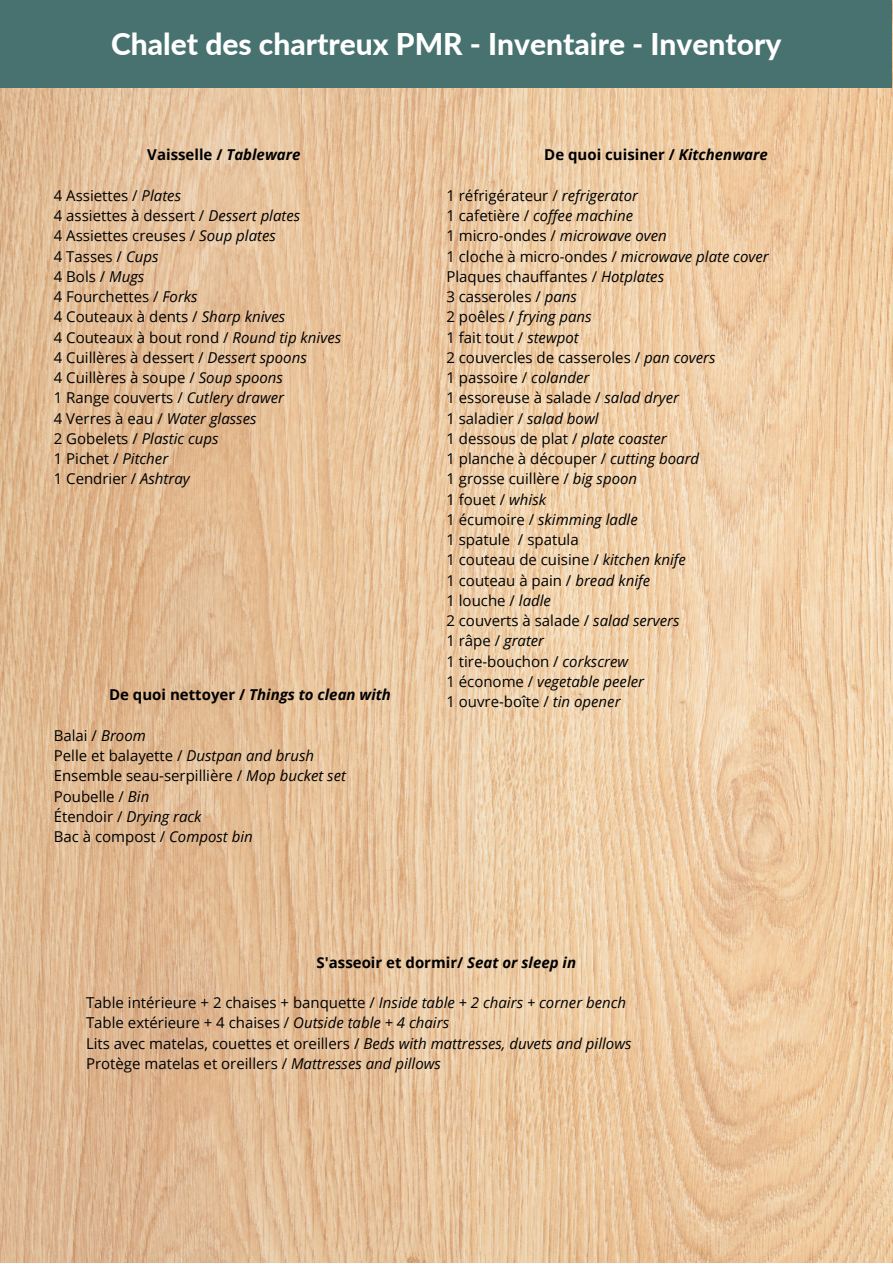
<style>
.page{position:relative;width:893px;height:1264px;background:#fff}
.page>*{position:absolute;margin:0;border:0;box-sizing:border-box;transform-origin:0 0}
.t1{font:800 30px "Lato";color:#fff}
.t2{font:15px/20.2px "Open Sans";color:#000}
.t3{font:700 15px "Open Sans";color:#000}
.t4{font:italic 700 15px "Open Sans";color:#000}
.s1{font-style:italic}
.s2{font-style:normal}
</style>
<div class="page">
<img style="left:0;top:0;width:892px;height:1262px">
<div style="left:0;top:0;width:891px;height:88px;background:#48726f"></div>
<h1 class="t1" style="left:111px;top:25px;width:671px">Chalet des chartreux PMR - Inventaire - Inventory</h1>
<p class="t3" style="left:147px;top:144px;width:154px">Vaisselle / <span class="s1">Tableware</span></p>
<p class="t2" style="left:54px;top:185px;width:289px">4 Assiettes / <span class="s1">Plates<br></span>4 assiettes à dessert / <span class="s1">Dessert plates<br></span>4 Assiettes creuses / <span class="s1">Soup plates<br></span>4 Tasses / <span class="s1">Cups<br></span>4 Bols / <span class="s1">Mugs<br></span>4 Fourchettes / <span class="s1">Forks<br></span>4 Couteaux à dents / <span class="s1">Sharp knives<br></span>4 Couteaux à bout rond / <span class="s1">Round tip knives<br></span>4 Cuillères à dessert / <span class="s1">Dessert spoons<br></span>4 Cuillères à soupe / <span class="s1">Soup spoons<br></span>1 Range couverts / <span class="s1">Cutlery drawer<br></span>4 Verres à eau / <span class="s1">Water glasses<br></span>2 Gobelets / <span class="s1">Plastic cups<br></span>1 Pichet / <span class="s1">Pitcher<br></span>1 Cendrier / <span class="s1">Ashtray</span></p>
<p class="t4" style="left:109px;top:684px;width:283px"><span class="s2">De quoi nettoyer /</span> Things to clean with</p>
<p class="t2" style="left:54px;top:725px;width:294px">Balai / <span class="s1">Broom<br></span>Pelle et balayette / <span class="s1">Dustpan and brush<br></span>Ensemble seau-serpillière / <span class="s1">Mop bucket set<br></span>Poubelle / <span class="s1">Bin<br></span>Étendoir / <span class="s1">Drying rack<br></span>Bac à compost / <span class="s1">Compost bin</span></p>
<p class="t3" style="left:544px;top:144px;width:225px">De quoi cuisiner / <span class="s1">Kitchenware</span></p>
<p class="t2" style="left:446px;top:185px;width:324px">1 réfrigérateur / <span class="s1">refrigerator<br></span>1 cafetière / <span class="s1">coffee machine<br></span>1 micro-ondes / <span class="s1">microwave oven<br></span>1 cloche à micro-ondes / <span class="s1">microwave plate cover<br></span>Plaques chauffantes / <span class="s1">Hotplates<br></span>3 casseroles / <span class="s1">pans<br></span>2 poêles / <span class="s1">frying pans<br></span>1 fait tout / <span class="s1">stewpot<br></span>2 couvercles de casseroles / <span class="s1">pan covers<br></span>1 passoire / <span class="s1">colander<br></span>1 essoreuse à salade / <span class="s1">salad dryer<br></span>1 saladier / <span class="s1">salad bowl<br></span>1 dessous de plat / <span class="s1">plate coaster<br></span>1 planche à découper / <span class="s1">cutting board<br></span>1 grosse cuillère / <span class="s1">big spoon<br></span>1 fouet / <span class="s1">whisk<br></span>1 écumoire / <span class="s1">skimming ladle<br></span>1 spatule / spatula<br>1 couteau de cuisine / <span class="s1">kitchen knife<br></span>1 couteau à pain / <span class="s1">bread knife<br></span>1 louche / <span class="s1">ladle<br></span>2 couverts à salade / <span class="s1">salad servers<br></span>1 râpe / <span class="s1">grater<br></span>1 tire-bouchon / <span class="s1">corkscrew<br></span>1 économe / <span class="s1">vegetable peeler<br></span>1 ouvre-boîte / <span class="s1">tin opener</span></p>
<p class="t3" style="left:316px;top:951px;width:261px">S'asseoir et dormir/ <span class="s1">Seat or sleep in</span></p>
<p class="t2" style="left:86px;top:992px;width:547px">Table intérieure + 2 chaises + banquette / <span class="s1">Inside table + 2 chairs + corner bench </span>Table extérieure + 4 chaises / <span class="s1">Outside table + 4 chairs<br></span>Lits avec matelas, couettes et oreillers / <span class="s1">Beds with mattresses, duvets and pillows </span>Protège matelas et oreillers / <span class="s1">Mattresses and pillows</span></p>
</div>
